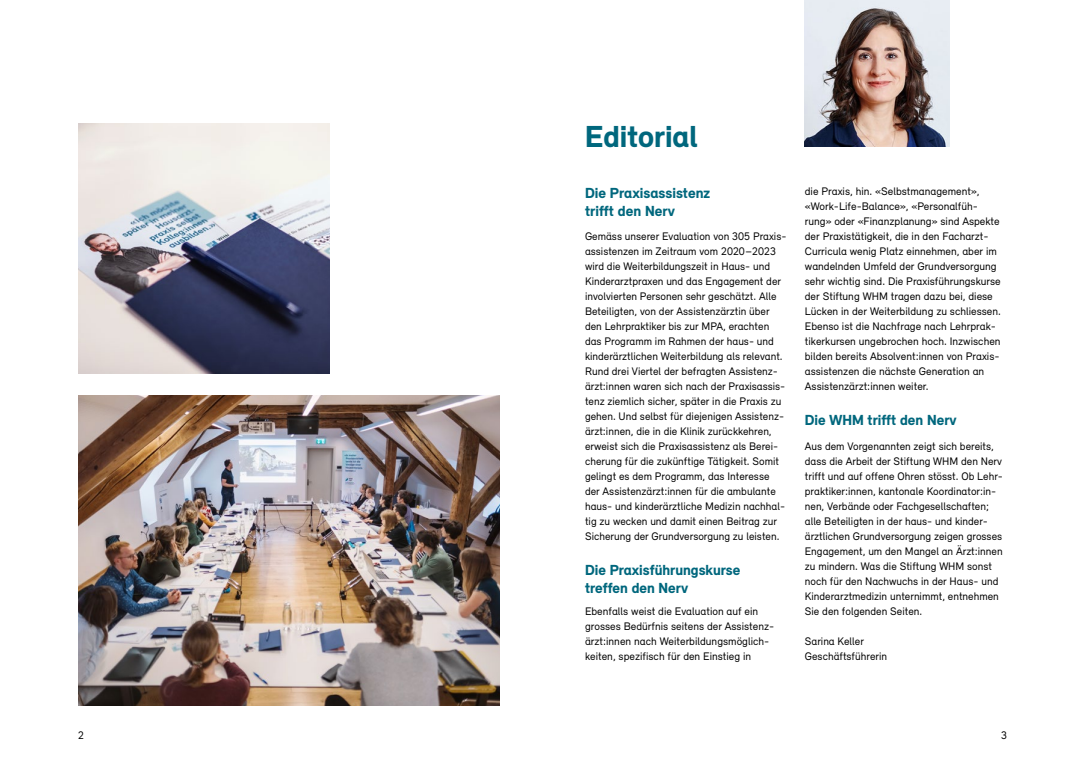
<style>
.page{position:relative;width:1085px;height:776px;background:#fff}
.page>*{position:absolute;margin:0;border:0;box-sizing:border-box;transform-origin:0 0}
.Seitentitel{font:900 31.25px "Relevant";color:#00677d}
.Zwischentitel{font:900 15px/17.5px "Relevant";color:#00677d}
.t1{font:11.25px/15px "Relevant";color:#000}
</style>
<div class="page">
<img style="left:804px;top:0;width:145px;height:147px">
<img style="left:78px;top:123px;width:252px;height:251px">
<img style="left:78px;top:395px;width:422px;height:310px">
<p class="Seitentitel" style="left:585px;top:118px;width:114px">Editorial</p>
<p class="Zwischentitel" style="left:585px;top:184px;width:127px">Die Praxisassistenz trifft den Nerv</p>
<p class="t1" style="left:585px;top:228px;width:203px">Gemäss unserer Evaluation von 305 Praxis&shy;assistenzen im Zeitraum vom 2020–2023 wird die Weiterbildungszeit in Haus- und Kinderarztpraxen und das Engagement der involvierten Personen sehr geschätzt. Alle Beteiligten, von der Assistenzärztin über den Lehrpraktiker bis zur MPA, erachten das Programm im Rahmen der haus- und kinderärztlichen Weiterbildung als relevant.<br>Rund drei Viertel der befragten Assistenz&shy;ärzt:innen waren sich nach der Praxisassis&shy;tenz ziemlich sicher, später in die Praxis zu gehen. Und selbst für diejenigen Assistenz&shy;ärzt:innen, die in die Klinik zurückkehren, erweist sich die Praxisassistenz als Berei&shy;cherung für die zukünftige Tätigkeit. Somit gelingt es dem Programm, das Interesse der Assistenzärzt:innen für die ambulante haus- und kinderärztliche Medizin nachhal&shy;tig zu wecken und damit einen Beitrag zur Sicherung der Grundversorgung zu leisten.</p>
<p class="Zwischentitel" style="left:585px;top:561px;width:157px">Die Praxisführungskurse treffen den Nerv</p>
<p class="t1" style="left:585px;top:603px;width:191px">Ebenfalls weist die Evaluation auf ein grosses Bedürfnis seitens der Assistenz&shy;ärzt:innen nach Weiterbildungsmöglich&shy;keiten, spezifisch für den Einstieg in</p>
<p class="t1" style="left:804px;top:183px;width:197px">die Praxis, hin. «Selbstmanagement», «Work-Life-Balance», «Personalfüh&shy;rung» oder «Finanzplanung» sind Aspekte der Praxistätigkeit, die in den Facharzt-Curricula wenig Platz einnehmen, aber im wandelnden Umfeld der Grundversorgung sehr wichtig sind. Die Praxisführungskurse der Stiftung WHM tragen dazu bei, diese Lücken in der Weiterbildung zu schliessen.<br>Ebenso ist die Nachfrage nach Lehrprak&shy;tikerkursen ungebrochen hoch. Inzwischen bilden bereits Absolvent:innen von Praxis&shy;assistenzen die nächste Generation an Assistenzärzt:innen weiter.</p>
<p class="Zwischentitel" style="left:804px;top:411px;width:153px">Die WHM trifft den Nerv</p>
<p class="t1" style="left:804px;top:438px;width:200px">Aus dem Vorgenannten zeigt sich bereits, dass die Arbeit der Stiftung WHM den Nerv trifft und auf offene Ohren stösst. Ob Lehr&shy;praktiker:innen, kantonale Koordinator:in&shy;nen, Verbände oder Fachgesellschaften; alle Beteiligten in der haus- und kinder&shy;ärztlichen Grundversorgung zeigen grosses Engagement, um den Mangel an Ärzt:innen zu mindern. Was die Stiftung WHM sonst noch für den Nachwuchs in der Haus- und Kinderarztmedizin unternimmt, entnehmen Sie den folgenden Seiten.</p>
<p class="t1" style="left:804px;top:633px;width:61px">Sarina Keller</p>
<p class="t1" style="left:804px;top:648px;width:84px">Geschäftsführerin</p>
<p class="t1" style="left:78px;top:727px;width:7px">2</p>
<p class="t1" style="left:1000px;top:727px;width:7px">3</p>
</div>
